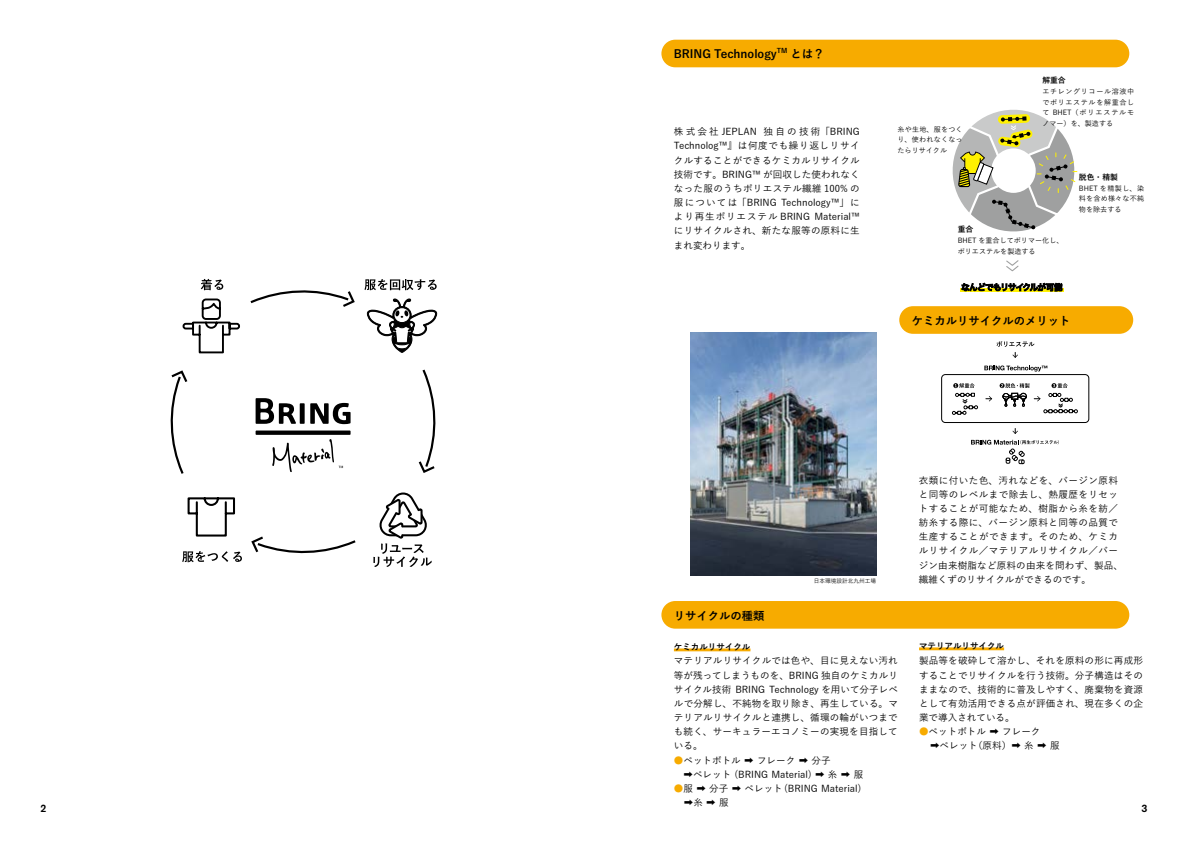
<style>
.page{position:relative;width:1191px;height:842px;background:#fff}
.page>*{position:absolute;margin:0;border:0;box-sizing:border-box;transform-origin:0 0}
.t1{font:11.3px "Yu Gothic Std B";color:#000}
.t2{font:700 10.6px "Akzidenz Grotesk";color:#000}
.t3{font:9.6px/14.2px "Yu Gothic Std M";letter-spacing:.02em;color:#000;text-align:justify}
.t4{font:9.6px/14.2px "Yu Gothic Std M";letter-spacing:.045em;color:#000}
.t5{font:9.6px/14.2px "Yu Gothic Std M";color:#000}
.t6{font:8.5px "Yu Gothic Std B";color:#000}
.t7{font:7.8px "Yu Gothic Std B";color:#000}
.t8{font:7.1px/10.6px "Yu Gothic Std M";letter-spacing:.025em;color:#000;text-align:justify}
.t9{font:7.1px/10.6px "Yu Gothic Std M";color:#000}
.t10{font:6.6px "Yu Gothic Std B";color:#000}
.t11{font:5.7px "Yu Gothic Std M";color:#000}
.s1{color:#f7ab00}
</style>
<div class="page">
<svg style="left:201px;top:279px;width:22px;height:9px"></svg>
<svg style="left:182px;top:556px;width:60px;height:6px"></svg>
<svg style="left:365px;top:279px;width:72px;height:9px"></svg>
<svg style="left:170px;top:288px;width:268px;height:268px"></svg>
<svg style="left:186px;top:496px;width:50px;height:42px"></svg>
<svg style="left:373px;top:493px;width:59px;height:74px"></svg>
<svg style="left:367px;top:298px;width:70px;height:55px"></svg>
<svg style="left:182px;top:298px;width:59px;height:56px"></svg>
<svg style="left:256px;top:398px;width:40px;height:26px"></svg>
<div style="left:300px;top:403px;width:5px;height:21px;background:#000"></div>
<svg style="left:310px;top:403px;width:40px;height:21px"></svg>
<div style="left:255px;top:430px;width:95px;height:5px;background:#000"></div>
<svg style="left:272px;top:439px;width:71px;height:33px"></svg>
<div style="left:661px;top:40px;width:468px;height:27px;background:#f7ab00;border-radius:14px"></div>
<div style="left:899px;top:306px;width:234px;height:28px;background:#f7ab00;border-radius:14px"></div>
<div style="left:661px;top:601px;width:468px;height:28px;background:#f7ab00;border-radius:14px"></div>
<hr style="left:674px;top:648px;width:76px;height:3px;background:#f7ab00">
<hr style="left:919px;top:647px;width:85px;height:3px;background:#f7ab00">
<svg style="left:996px;top:341px;width:38px;height:17px"></svg>
<svg style="left:1012px;top:428px;width:6px;height:6px"></svg>
<svg style="left:971px;top:440px;width:88px;height:24px"></svg>
<svg style="left:952px;top:383px;width:26px;height:32px"></svg>
<svg style="left:986px;top:396px;width:6px;height:5px"></svg>
<svg style="left:999px;top:383px;width:79px;height:30px"></svg>
<svg style="left:984px;top:365px;width:63px;height:7px"></svg>
<div style="left:941px;top:374px;width:148px;height:49px;border:1px solid #000;border-radius:4px"></div>
<img style="left:690px;top:333px;width:186px;height:242px">
<hr style="left:960px;top:289px;width:103px;height:3px;background:#fff100">
<svg style="left:961px;top:283px;width:101px;height:8px"></svg>
<svg style="left:952px;top:109px;width:126px;height:123px"></svg>
<svg style="left:1006px;top:260px;width:13px;height:12px"></svg>
<p class="t1" style="left:674px;top:46px;width:105px">BRING Technology</p>
<p class="t10" style="left:777px;top:45px;width:12px">TM</p>
<p class="t1" style="left:790px;top:46px;width:36px">とは？</p>
<p class="t3" style="left:674px;top:124px;width:187px">株式会社 JEPLAN 独自の技術「BRING Technolog™』は何度でも繰り返しリサイクルすることができるケミカルリサイクル技術です。BRING™ が回収した使われなくなった服のうちポリエステル繊維 100% の服については「BRING Technology™」により再生ポリエステル BRING Material™にリサイクルされ、新たな服等の原料に生まれ変わります。</p>
<p class="t8" style="left:897px;top:123px;width:67px">糸や生地、服をつくり、使われなくなったらリサイクル</p>
<p class="t7" style="left:1042px;top:75px;width:25px">解重合</p>
<p class="t8" style="left:1042px;top:86px;width:93px">エチレングリコール溶液中でポリエステルを解重合して BHET（ポリエステルモノマー）を、製造する</p>
<p class="t7" style="left:1079px;top:171px;width:40px">脱色・精製</p>
<p class="t8" style="left:1079px;top:182px;width:67px">BHET を精製し、染料を含め様々な不純物を除去する</p>
<p class="t7" style="left:957px;top:224px;width:17px">重合</p>
<p class="t9" style="left:957px;top:235px;width:107px">BHET を重合してポリマー化し、ポリエステルを製造する</p>
<p class="t1" style="left:911px;top:312px;width:160px">ケミカルリサイクルのメリット</p>
<p class="t1" style="left:674px;top:607px;width:92px">リサイクルの種類</p>
<p class="t11" style="left:813px;top:577px;width:64px">日本環境設計北九州工場</p>
<p class="t4" style="left:918px;top:472px;width:206px">衣類に付いた色、汚れなどを、バージン原料と同等のレベルまで除去し、熱履歴をリセットすることが可能なため、樹脂から糸を紡／紡糸する際に、バージン原料と同等の品質で生産することができます。そのため、ケミカルリサイクル／マテリアルリサイクル／バージン由来樹脂など原料の由来を問わず、製品、繊維くずのリサイクルができるのです。</p>
<p class="t6" style="left:919px;top:640px;width:87px">マテリアルリサイクル</p>
<p class="t3" style="left:919px;top:653px;width:225px">製品等を破砕して溶かし、それを原料の形に再成形することでリサイクルを行う技術。分子構造はそのままなので、技術的に普及しやすく、廃棄物を資源として有効活用できる点が評価され、現在多くの企業で導入されている。</p>
<p class="t5" style="left:919px;top:724px;width:142px"><span class="s1">●</span>ペットボトル ➡ フレーク<br>　 ➡ペレット（原料）➡ 糸 ➡ 服</p>
<p class="t6" style="left:674px;top:640px;width:78px">ケミカルリサイクル</p>
<p class="t3" style="left:674px;top:653px;width:225px">マテリアルリサイクルでは色や、目に見えない汚れ等が残ってしまうものを、BRING 独自のケミカルリサイクル技術 BRING Technology を用いて分子レベルで分解し、不純物を取り除き、再生している。マテリアルリサイクルと連携し、循環の輪がいつまでも続く、サーキュラーエコノミーの実現を目指している。</p>
<p class="t5" style="left:674px;top:752px;width:191px"><span class="s1">●</span>ペットボトル ➡ フレーク ➡ 分子<br>　➡ペレット (BRING Material) ➡ 糸 ➡ 服</p>
<p class="t5" style="left:684px;top:781px;width:179px;text-indent:-10px"><span class="s1">●</span>服 ➡ 分子 ➡ ペレット (BRING Material) ➡糸 ➡ 服</p>
<p class="t2" style="left:41px;top:802px;width:7px">2</p>
<p class="t2" style="left:1141px;top:802px;width:7px">3</p>
</div>
